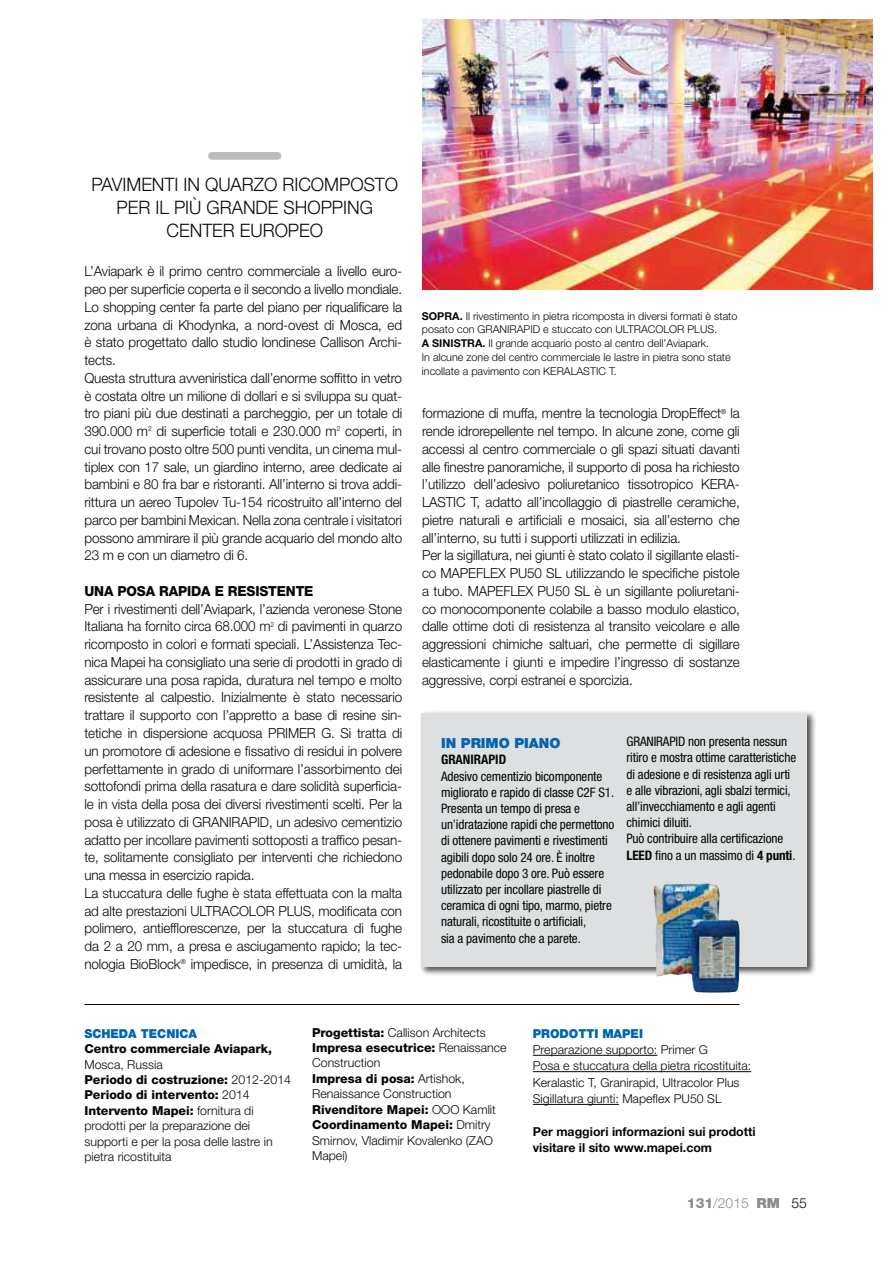
<style>
.page{position:relative;width:893px;height:1263px;background:#fff}
.page>*{position:absolute;margin:0;border:0;box-sizing:border-box;transform-origin:0 0}
.t1{font:300 18.6px/23.1px "Helvetica Neue LT Std";color:#030806;text-align:center}
.t2{font:300 13.95px/17.7px "Helvetica Neue LT Std";letter-spacing:-.01em;color:#030806}
.t3{font:800 13.95px "Helvetica Neue LT Std";letter-spacing:-.01em;color:#030806}
.t4{font:300 13.95px "Helvetica Neue LT Std";color:#888c90}
.t5{font:900 13.95px "Helvetica Neue LT Std";color:#0064ae}
.t6{font:condensed 13.05px/16.2px "Helvetica Neue LT Std";letter-spacing:-.01em;color:#030806}
.t7{font:700 condensed 13.05px "Helvetica Neue LT Std";color:#030806}
.t8{font:300 12.3px/15.5px "Helvetica Neue LT Std";color:#030806}
.t9{font:700 12.3px/16.4px "Helvetica Neue LT Std";color:#030806}
.t10{font:900 12.3px "Helvetica Neue LT Std";color:#0064ae}
.t11{font:800 12.3px "Helvetica Neue LT Std";color:#030806}
.t12{font:300 10.8px/14px "Helvetica Neue LT Std";color:#030806}
.s1{font-weight:700}
.s2{font-weight:800}
.s3{font-weight:900}
.s4{color:#030806}
</style>
<div class="page">
<img style="left:420px;top:711px;width:396px;height:265px">
<div style="left:422px;top:713px;width:385px;height:254px;background:#dddfe0"></div>
<img style="left:653px;top:883px;width:86px;height:110px">
<hr style="left:84px;top:1004px;width:655px;height:1px;background:#030806">
<hr style="left:533px;top:1055px;width:124px;height:1px;background:#030806">
<hr style="left:533px;top:1071px;width:218px;height:1px;background:#030806">
<hr style="left:533px;top:1104px;width:86px;height:1px;background:#030806">
<div style="left:212px;top:152px;width:66px;height:8px;background:#babbbd"></div>
<img style="left:423px;top:20px;width:449px;height:269px">
<h1 class="t1" style="left:91px;top:175px;width:308px">PAVIMENTI IN QUARZO RICOMPOSTO<br>PER IL PIÙ GRANDE SHOPPING<br>CENTER EUROPEO</h1>
<p class="t2" style="left:84px;top:264px;width:319px">L’Aviapark è il primo centro commerciale a livello euro&shy;peo per superficie coperta e il secondo a livello mondiale.<br>Lo shopping center fa parte del piano per riqualificare la zona urbana di Khodynka, a nord-ovest di Mosca, ed è stato progettato dallo studio londinese Callison Archi&shy;tects.<br>Questa struttura avveniristica dall’enorme soffitto in vetro è costata oltre un milione di dollari e si sviluppa su quat&shy;tro piani più due destinati a parcheggio, per un totale di 390.000 m<sup>2</sup> di superficie totali e 230.000 m<sup>2</sup> coperti, in cui trovano posto oltre 500 punti vendita, un cinema mul&shy;tiplex con 17 sale, un giardino interno, aree dedicate ai bambini e 80 fra bar e ristoranti. All’interno si trova addi&shy;rittura un aereo Tupolev Tu-154 ricostruito all’interno del parco per bambini Mexican. Nella zona centrale i visitatori possono ammirare il più grande acquario del mondo alto 23 m e con un diametro di 6.</p>
<p class="t3" style="left:84px;top:586px;width:230px">UNA POSA RAPIDA E RESISTENTE</p>
<p class="t2" style="left:84px;top:602px;width:319px">Per i rivestimenti dell’Aviapark, l’azienda veronese Stone Italiana ha fornito circa 68.000 m<sup>2</sup> di pavimenti in quarzo ricomposto in colori e formati speciali. L’Assistenza Tec&shy;nica Mapei ha consigliato una serie di prodotti in grado di assicurare una posa rapida, duratura nel tempo e molto resistente al calpestio. Inizialmente è stato necessario trattare il supporto con l’appretto a base di resine sin&shy;tetiche in dispersione acquosa PRIMER G. Si tratta di un promotore di adesione e fissativo di residui in polvere perfettamente in grado di uniformare l’assorbimento dei sottofondi prima della rasatura e dare solidità superficia&shy;le in vista della posa dei diversi rivestimenti scelti. Per la posa è utilizzato di GRANIRAPID, un adesivo cementizio adatto per incollare pavimenti sottoposti a traffico pesan&shy;te, solitamente consigliato per interventi che richiedono una messa in esercizio rapida.<br>La stuccatura delle fughe è stata effettuata con la malta ad alte prestazioni ULTRACOLOR PLUS, modificata con polimero, antiefflorescenze, per la stuccatura di fughe da 2 a 20 mm, a presa e asciugamento rapido; la tec&shy;nologia BioBlock<sup>®</sup> impedisce, in presenza di umidità, la</p>
<p class="t12" style="left:422px;top:310px;width:317px"><span class="s1">SOPRA.</span> Il rivestimento in pietra ricomposta in diversi formati è stato posato con GRANIRAPID e stuccato con ULTRACOLOR PLUS.<br><span class="s1">A SINISTRA.</span> Il grande acquario posto al centro dell’Aviapark.<br>In alcune zone del centro commerciale le lastre in pietra sono state incollate a pavimento con KERALASTIC T.</p>
<p class="t2" style="left:422px;top:406px;width:319px">formazione di muffa, mentre la tecnologia DropEffect<sup>®</sup> la rende idrorepellente nel tempo. In alcune zone, come gli accessi al centro commerciale o gli spazi situati davanti alle finestre panoramiche, il supporto di posa ha richiesto l’utilizzo dell’adesivo poliuretanico tissotropico KERA-LASTIC T, adatto all’incollaggio di piastrelle ceramiche, pietre naturali e artificiali e mosaici, sia all’esterno che all’interno, su tutti i supporti utilizzati in edilizia.<br>Per la sigillatura, nei giunti è stato colato il sigillante elasti&shy;co MAPEFLEX PU50 SL utilizzando le specifiche pistole a tubo. MAPEFLEX PU50 SL è un sigillante poliuretani&shy;co monocomponente colabile a basso modulo elastico, dalle ottime doti di resistenza al transito veicolare e alle aggressioni chimiche saltuari, che permette di sigillare elasticamente i giunti e impedire l’ingresso di sostanze aggressive, corpi estranei e sporcizia.</p>
<p class="t5" style="left:441px;top:735px;width:121px">IN PRIMO PIANO</p>
<p class="t7" style="left:441px;top:755px;width:67px">GRANIRAPID</p>
<p class="t6" style="left:441px;top:769px;width:175px">Adesivo cementizio bicomponente migliorato e rapido di classe C2F S1.<br>Presenta un tempo di presa e un’idratazione rapidi che permettono di ottenere pavimenti e rivestimenti agibili dopo solo 24 ore. È inoltre pedonabile dopo 3 ore. Può essere utilizzato per incollare piastrelle di ceramica di ogni tipo, marmo, pietre naturali, ricostituite o artificiali,<br>sia a pavimento che a parete.</p>
<p class="t6" style="left:626px;top:735px;width:171px">GRANIRAPID non presenta nessun ritiro e mostra ottime caratteristiche di adesione e di resistenza agli urti e alle vibrazioni, agli sbalzi termici, all’invecchiamento e agli agenti chimici diluiti.<br>Può contribuire alla certificazione <span class="s1">LEED</span> fino a un massimo di <span class="s1">4 punti</span>.</p>
<p class="t10" style="left:84px;top:1026px;width:114px">SCHEDA TECNICA</p>
<p class="t11" style="left:84px;top:1044px;width:189px">Centro commerciale Aviapark,</p>
<p class="t8" style="left:84px;top:1058px;width:208px">Mosca, Russia<br><span class="s2">Periodo di costruzione:</span> 2012-2014<br><span class="s2">Periodo di intervento:</span> 2014<br><span class="s2">Intervento Mapei:</span> fornitura di prodotti per la preparazione dei supporti e per la posa delle lastre in pietra ricostituita</p>
<p class="t8" style="left:312px;top:1026px;width:196px"><span class="s2">Progettista:</span> Callison Architects<br><span class="s2">Impresa esecutrice:</span> Renaissance<br>Construction<br><span class="s2">Impresa di posa:</span> Artishok,<br>Renaissance Construction<br><span class="s2">Rivenditore Mapei:</span> OOO Kamlit<br><span class="s2">Coordinamento Mapei:</span> Dmitry<br>Smirnov, Vladimir Kovalenko (ZAO<br>Mapei)</p>
<p class="t10" style="left:533px;top:1026px;width:112px">PRODOTTI MAPEI</p>
<p class="t8" style="left:533px;top:1043px;width:220px;line-height:16.4px">Preparazione supporto: Primer G<br>Posa e stuccatura della pietra ricostituita:<br>Keralastic T, Granirapid, Ultracolor Plus Sigillatura giunti: Mapeflex PU50 SL</p>
<p class="t9" style="left:533px;top:1125px;width:224px">Per maggiori informazioni sui prodotti visitare il sito www.mapei.com</p>
<p class="t4" style="left:687px;top:1199px;width:121px"><span class="s2">131</span>/2015 <span class="s3">RM</span> <span class="s4">55</span></p>
</div>
